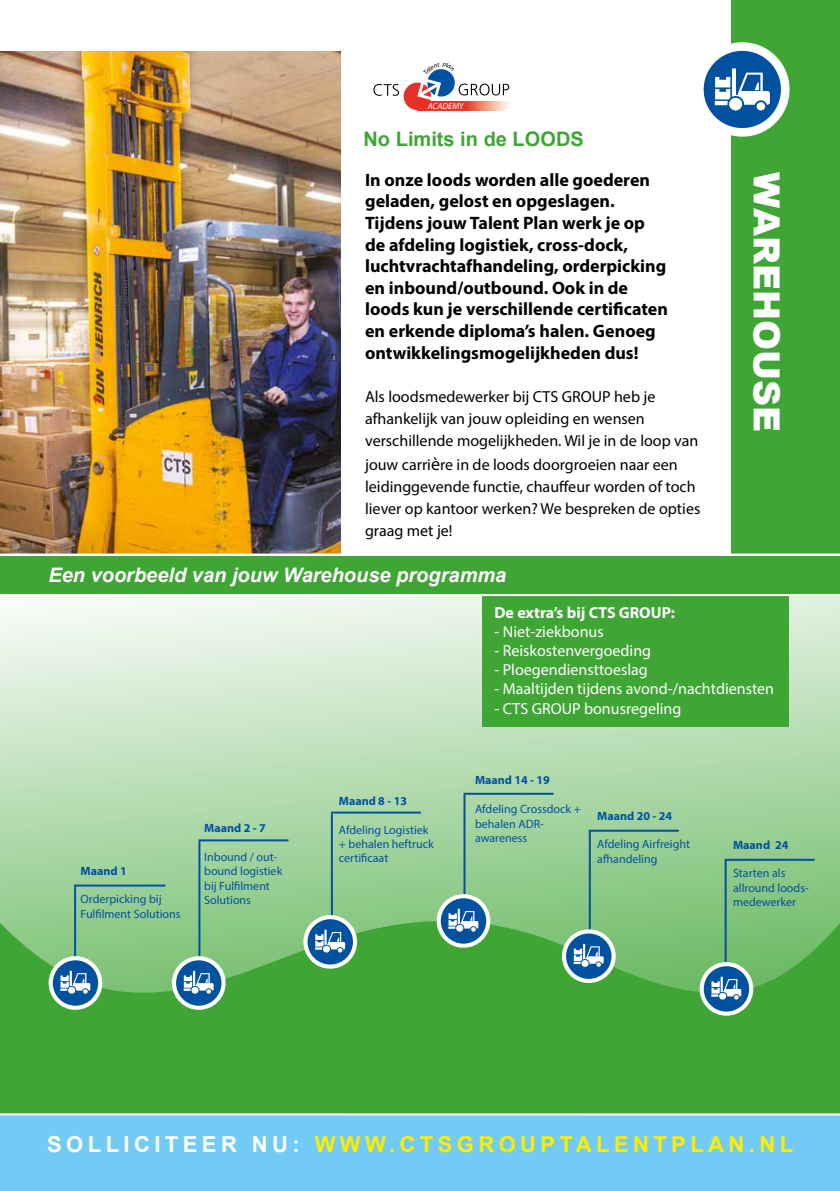
<style>
.page{position:relative;width:840px;height:1191px;background:#fff}
.page>*{position:absolute;margin:0;border:0;box-sizing:border-box;transform-origin:0 0}
.t1{font:900 36px "Arial";color:#fff}
.t2{font:700 22px "Arial";letter-spacing:.2em;color:#ffed00}
.t3{font:italic 700 20px "Arial";color:#fff}
.t4{font:700 20px "Arial";color:#3fa535}
.t5{font:700 18px/21.6px "Myriad Pro";color:#000}
.t6{font:16px/22px "Myriad Pro";color:#000}
.t7{font:16px "Myriad Pro";color:#fff}
.t8{font:700 16px "Myriad Pro";color:#fff}
.t9{font:12px/14.4px "Myriad Pro";color:#0051a0}
.t10{font:700 12px "Myriad Pro";color:#0051a0}
.t11{font:italic 8.8px "Myriad Pro";color:#fff}
.s1{font-size:18px}
.s2{color:#fff}
</style>
<div class="page">
<img style="left:0;top:51px;width:340px;height:502px">
<svg style="left:0;top:596px;width:839px;height:326px;background:#b7ddb4"></svg>
<div style="left:730px;top:0;width:109px;height:593px;background:#3fa535"></div>
<svg style="left:699px;top:47px;width:85px;height:85px;background:#2f71b1"></svg>
<div style="left:694px;top:42px;width:95px;height:95px;border:9px solid #fff;border-radius:50%"></div>
<svg style="left:714px;top:68px;width:55px;height:42px;background:#7aa4cd"></svg>
<div style="left:482px;top:595px;width:306px;height:132px;background:#3fa535"></div>
<svg style="left:189px;top:917px;width:650px;height:196px;background:#4baa41"></svg>
<svg style="left:0;top:922px;width:416px;height:191px;background:#4dab44"></svg>
<hr style="left:198px;top:839px;width:90px;height:2px;background:#0051a0">
<hr style="left:198px;top:841px;width:2px;height:115px;background:#0051a0">
<hr style="left:74px;top:884px;width:2px;height:110px;background:#0051a0">
<hr style="left:75px;top:884px;width:90px;height:2px;background:#0051a0">
<hr style="left:463px;top:792px;width:90px;height:2px;background:#0051a0">
<hr style="left:463px;top:794px;width:2px;height:111px;background:#0051a0">
<hr style="left:331px;top:811px;width:89px;height:2px;background:#0051a0">
<hr style="left:331px;top:813px;width:2px;height:111px;background:#0051a0">
<hr style="left:588px;top:829px;width:90px;height:2px;background:#0051a0">
<hr style="left:588px;top:831px;width:2px;height:111px;background:#0051a0">
<hr style="left:724px;top:859px;width:90px;height:2px;background:#0051a0">
<hr style="left:724px;top:860px;width:2px;height:111px;background:#0051a0">
<svg style="left:51px;top:958px;width:49px;height:49px"></svg>
<div style="left:49px;top:956px;width:53px;height:53px;border:4px solid #fff;border-radius:50%"></div>
<svg style="left:60px;top:971px;width:30px;height:22px"></svg>
<svg style="left:174px;top:958px;width:49px;height:49px"></svg>
<div style="left:172px;top:956px;width:53px;height:53px;border:4px solid #fff;border-radius:50%"></div>
<svg style="left:183px;top:971px;width:30px;height:22px"></svg>
<svg style="left:305px;top:917px;width:50px;height:49px"></svg>
<div style="left:303px;top:915px;width:54px;height:53px;border:4px solid #fff;border-radius:50%"></div>
<svg style="left:315px;top:929px;width:30px;height:23px"></svg>
<svg style="left:438px;top:896px;width:50px;height:49px"></svg>
<div style="left:436px;top:894px;width:54px;height:53px;border:4px solid #fff;border-radius:50%"></div>
<svg style="left:448px;top:908px;width:30px;height:23px"></svg>
<svg style="left:563px;top:931px;width:50px;height:50px"></svg>
<div style="left:561px;top:929px;width:54px;height:54px;border:4px solid #fff;border-radius:50%"></div>
<svg style="left:573px;top:944px;width:30px;height:23px"></svg>
<svg style="left:701px;top:964px;width:49px;height:49px"></svg>
<div style="left:699px;top:962px;width:53px;height:53px;border:4px solid #fff;border-radius:50%"></div>
<svg style="left:711px;top:976px;width:29px;height:23px"></svg>
<div style="left:0;top:1115px;width:839px;height:76px;background:#71cbf4"></div>
<div style="left:0;top:556px;width:839px;height:39px;background:#3fa535"></div>
<hr style="left:0;top:554px;width:839px;height:2px;background:#fff">
<hr style="left:0;top:553px;width:839px;height:2px;background:#fff">
<hr style="left:0;top:594px;width:839px;height:2px;background:#fff">
<svg style="left:373px;top:69px;width:136px;height:41px"></svg>
<p class="t11" style="left:427px;top:100px;width:37px">ACADEMY</p>
<p class="t4" style="left:363px;top:126px;width:222px">No Limits in de LOODS</p>
<p class="t5" style="left:365px;top:168px;width:304px">In onze loods worden alle goederen geladen, gelost en opgeslagen.<br>Tijdens jouw Talent Plan werk je op de afdeling logistiek, cross-dock, luchtvrachtafhandeling, orderpicking en inbound/outbound. Ook in de loods kun je verschillende certificaten en erkende diploma’s halen. Genoeg ontwikkelingsmogelijkheden dus!</p>
<p class="t6" style="left:365px;top:385px;width:335px">Als loodsmedewerker bij CTS GROUP heb je afhankelijk van jouw opleiding en wensen verschillende mogelijkheden. Wil je in de loop van</p>
<p class="t6" style="left:365px;top:453px;width:336px">jouw carri<span class="s1">è</span>re in de loods doorgroeien naar een leidinggevende functie, chauffeur worden of toch liever op kantoor werken? We bespreken de opties graag met je!</p>
<p class="t3" style="left:48px;top:561px;width:459px">Een voorbeeld van jouw Warehouse programma</p>
<h1 class="t1" style="left:792px;top:172px;width:261px;rotate:90deg">WAREHOUSE</h1>
<p class="t10" style="left:81px;top:862px;width:48px">Maand 1</p>
<p class="t9" style="left:81px;top:892px;width:101px">Orderpicking bij<br>Fulfilment Solutions</p>
<p class="t10" style="left:204px;top:820px;width:63px">Maand 2 - 7</p>
<p class="t9" style="left:204px;top:849px;width:80px">Inbound / out&shy;bound logistiek bij Fulfilment<br>Solutions</p>
<p class="t10" style="left:338px;top:793px;width:70px">Maand 8 - 13</p>
<p class="t9" style="left:338px;top:822px;width:96px">Afdeling Logistiek + behalen heftruck certificaat</p>
<p class="t8" style="left:494px;top:602px;width:182px">De extra’s bij CTS GROUP:</p>
<p class="t7" style="left:494px;top:621px;width:111px">- Niet-ziekbonus</p>
<p class="t7" style="left:494px;top:641px;width:158px">- Reiskostenvergoeding</p>
<p class="t7" style="left:494px;top:660px;width:155px">- Ploegendiensttoeslag</p>
<p class="t7" style="left:494px;top:679px;width:281px">- Maaltijden tijdens avond-/nachtdiensten</p>
<p class="t7" style="left:494px;top:698px;width:188px">- CTS GROUP bonusregeling</p>
<p class="t10" style="left:474px;top:772px;width:76px">Maand 14 - 19</p>
<p class="t9" style="left:474px;top:801px;width:107px">Afdeling Crossdock + behalen ADR&shy;awareness</p>
<p class="t10" style="left:597px;top:807px;width:76px">Maand 20 - 24</p>
<p class="t9" style="left:597px;top:837px;width:94px">Afdeling Airfreight afhandeling</p>
<p class="t10" style="left:732px;top:836px;width:57px">Maand 24</p>
<p class="t9" style="left:732px;top:866px;width:77px">Starten als allround loods&shy;medewerker</p>
<p class="t2" style="left:47px;top:1129px;width:747px"><span class="s2">SOLLICITEER NU:</span> WWW.CTSGROUPTALENTPLAN.NL</p>
</div>
